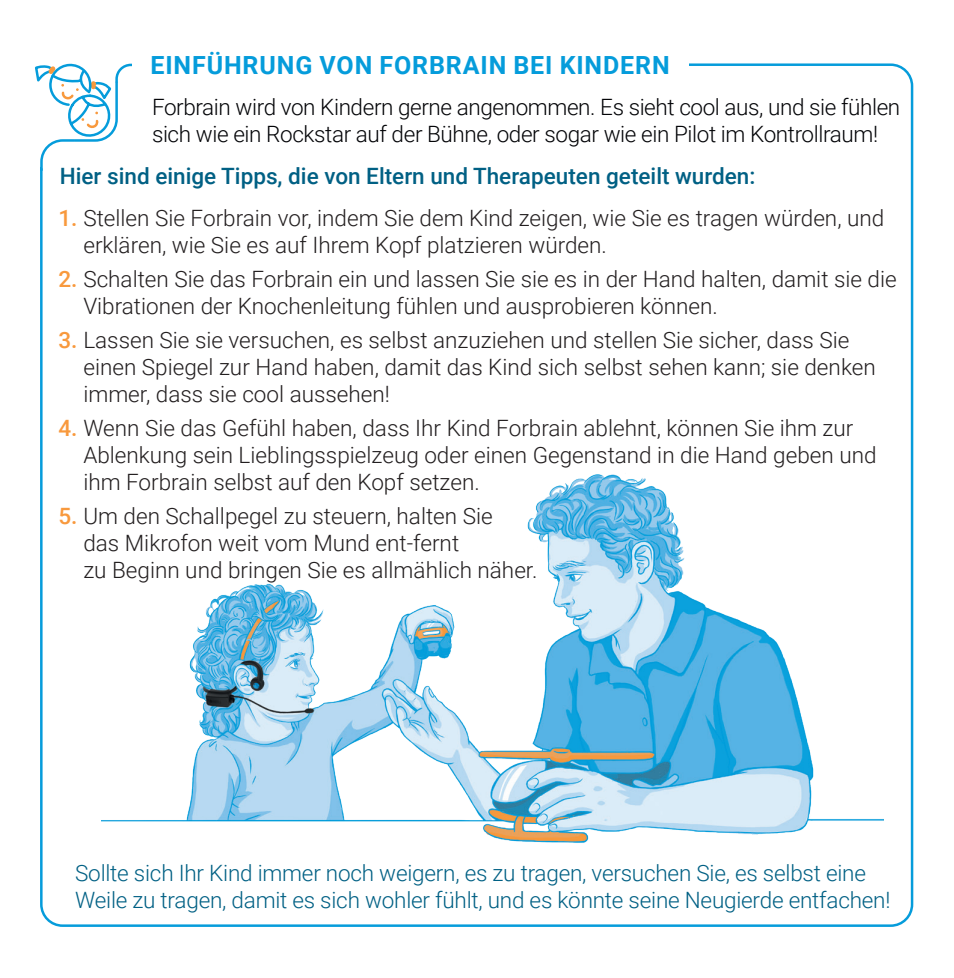
<style>
.page{position:relative;width:954px;height:978px;background:#fff}
.page>*{position:absolute;margin:0;border:0;box-sizing:border-box;transform-origin:0 0}
.t1{font:700 25px "Roboto";letter-spacing:.035em;color:#059cdb}
.t2{font:300 22.5px/27px "Roboto";color:#231f20}
.t3{font:300 22.5px/27px "Roboto";letter-spacing:-.01em;color:#006084}
.t4{font:300 22.5px/27px "Roboto";letter-spacing:-.02em;color:#030407}
.t5{font:500 22.5px "Roboto";color:#006084}
.s1{font-weight:500;color:#f8993d}
</style>
<div class="page">
<svg style="left:35px;top:63px;width:97px;height:110px"></svg>
<img style="left:101px;top:474px;width:781px;height:369px">
<p class="t1" style="left:150px;top:48px;width:520px">EINFÜHRUNG VON FORBRAIN BEI KINDERN</p>
<p class="t4" style="left:152px;top:93px;width:749px">Forbrain wird von Kindern gerne angenommen. Es sieht cool aus, und sie fühlen sich wie ein Rockstar auf der Bühne, oder sogar wie ein Pilot im Kontrollraum!</p>
<p class="t5" style="left:60px;top:161px;width:696px">Hier sind einige Tipps, die von Eltern und Therapeuten geteilt wurden:</p>
<p class="t2" style="left:83px;top:204px;width:802px;text-indent:-25px"><span class="s1">1.</span> Stellen Sie Forbrain vor, indem Sie dem Kind zeigen, wie Sie es tragen würden, und erklären, wie Sie es auf Ihrem Kopf platzieren würden.</p>
<p class="t2" style="left:83px;top:265px;width:814px;text-indent:-25px"><span class="s1">2.</span> Schalten Sie das Forbrain ein und lassen Sie sie es in der Hand halten, damit sie die<br>Vibrationen der Knochenleitung fühlen und ausprobieren können.</p>
<p class="t2" style="left:83px;top:326px;width:793px;text-indent:-25px"><span class="s1">3.</span> Lassen Sie sie versuchen, es selbst anzuziehen und stellen Sie sicher, dass Sie einen Spiegel zur Hand haben, damit das Kind sich selbst sehen kann; sie denken immer, dass sie cool aussehen!</p>
<p class="t2" style="left:83px;top:414px;width:794px;text-indent:-25px"><span class="s1">4.</span> Wenn Sie das Gefühl haben, dass Ihr Kind Forbrain ablehnt, können Sie ihm zur<br>Ablenkung sein Lieblingsspielzeug oder einen Gegenstand in die Hand geben und ihm Forbrain selbst auf den Kopf setzen.</p>
<p class="t2" style="left:83px;top:502px;width:455px;text-indent:-25px"><span class="s1">5.</span> Um den Schallpegel zu steuern, halten Sie<br>das Mikrofon weit vom Mund ent-fernt<br>zu Beginn und bringen Sie es allmählich näher.</p>
<p class="t3" style="left:75px;top:858px;width:816px">Sollte sich Ihr Kind immer noch weigern, es zu tragen, versuchen Sie, es selbst eine<br>Weile zu tragen, damit es sich wohler fühlt, und es könnte seine Neugierde entfachen!</p>
</div>
